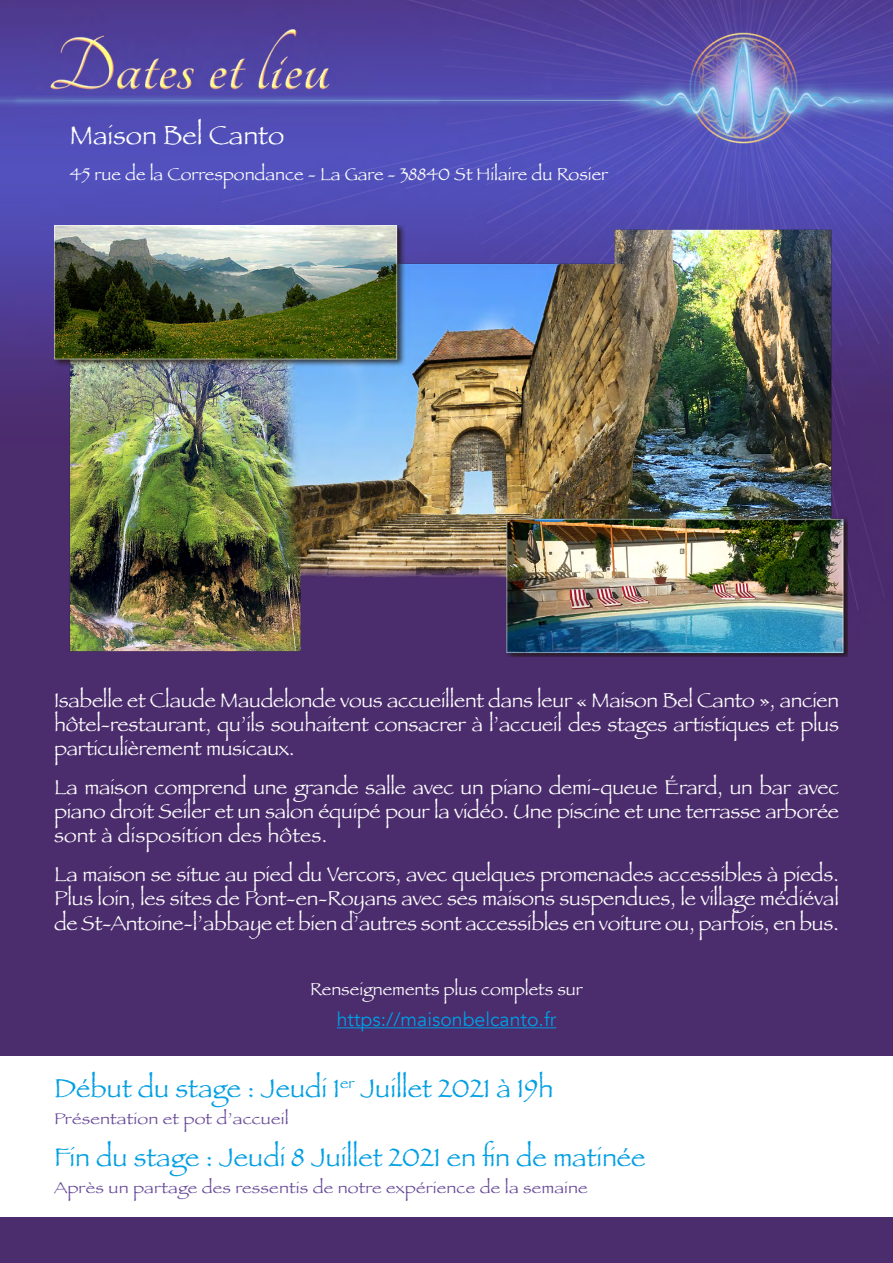
<style>
.page{position:relative;width:893px;height:1263px;background:#fff}
.page>*{position:absolute;margin:0;border:0;box-sizing:border-box;transform-origin:0 0}
.t1{font:27px "Papyrus";color:#009fe3}
.t2{font:27px "Papyrus";color:#fff}
.t3{font:21px/24px "Papyrus";letter-spacing:-.01em;color:#fff;text-align:justify}
.t4{font:19.5px "Avenir";color:#009fe3}
.t5{font:18px "Papyrus";color:#fff}
.t6{font:16.2px "Papyrus";letter-spacing:.01em;color:#674997;scale:1.11 1}
</style>
<div class="page">
<img style="left:0;top:0;width:893px;height:1263px">
<hr style="left:337px;top:1027px;width:219px;height:1px;background:#009fe3">
<img style="left:54px;top:225px;width:793px;height:431px">
<div style="left:0;top:1056px;width:893px;height:160px;background:#fff"></div>
<p class="t2" style="left:70px;top:119px;width:216px">Maison Bel Canto</p>
<p class="t5" style="left:70px;top:163px;width:540px">45 rue de la Correspondance - La Gare - 38840 St Hilaire du Rosier</p>
<p class="t3" style="left:54px;top:688px;width:786px">Isabelle et Claude Maudelonde vous accueillent dans leur « Maison Bel Canto », ancien hôtel-restaurant, qu’ils souhaitent consacrer à l’accueil des stages artistiques et plus particulièrement musicaux.</p>
<p class="t3" style="left:54px;top:775px;width:787px">La maison comprend une grande salle avec un piano demi-queue Érard, un bar avec piano droit Seiler et un salon équipé pour la vidéo. Une piscine et une terrasse arborée sont à disposition des hôtes.</p>
<p class="t3" style="left:54px;top:862px;width:786px">La maison se situe au pied du Vercors, avec quelques promenades accessibles à pieds.<br>Plus loin, les sites de Pont-en-Royans avec ses maisons suspendues, le village médiéval de St-Antoine-l’abbaye et bien d’autres sont accessibles en voiture ou, parfois, en bus.</p>
<p class="t5" style="left:310px;top:978px;width:274px">Renseignements plus complets sur</p>
<p class="t4" style="left:337px;top:1008px;width:221px">https://maisonbelcanto.fr</p>
<p class="t1" style="left:54px;top:1072px;width:501px">Début du stage : Jeudi 1<sup>er</sup> Juillet 2021 à 19h</p>
<p class="t6" style="left:54px;top:1109px;width:213px">Présentation et pot d’accueil</p>
<p class="t1" style="left:54px;top:1141px;width:593px">Fin du stage : Jeudi 8 Juillet 2021 en fin de matinée</p>
<p class="t6" style="left:54px;top:1178px;width:482px">Après un partage des ressentis de notre expérience de la semaine</p>
</div>
